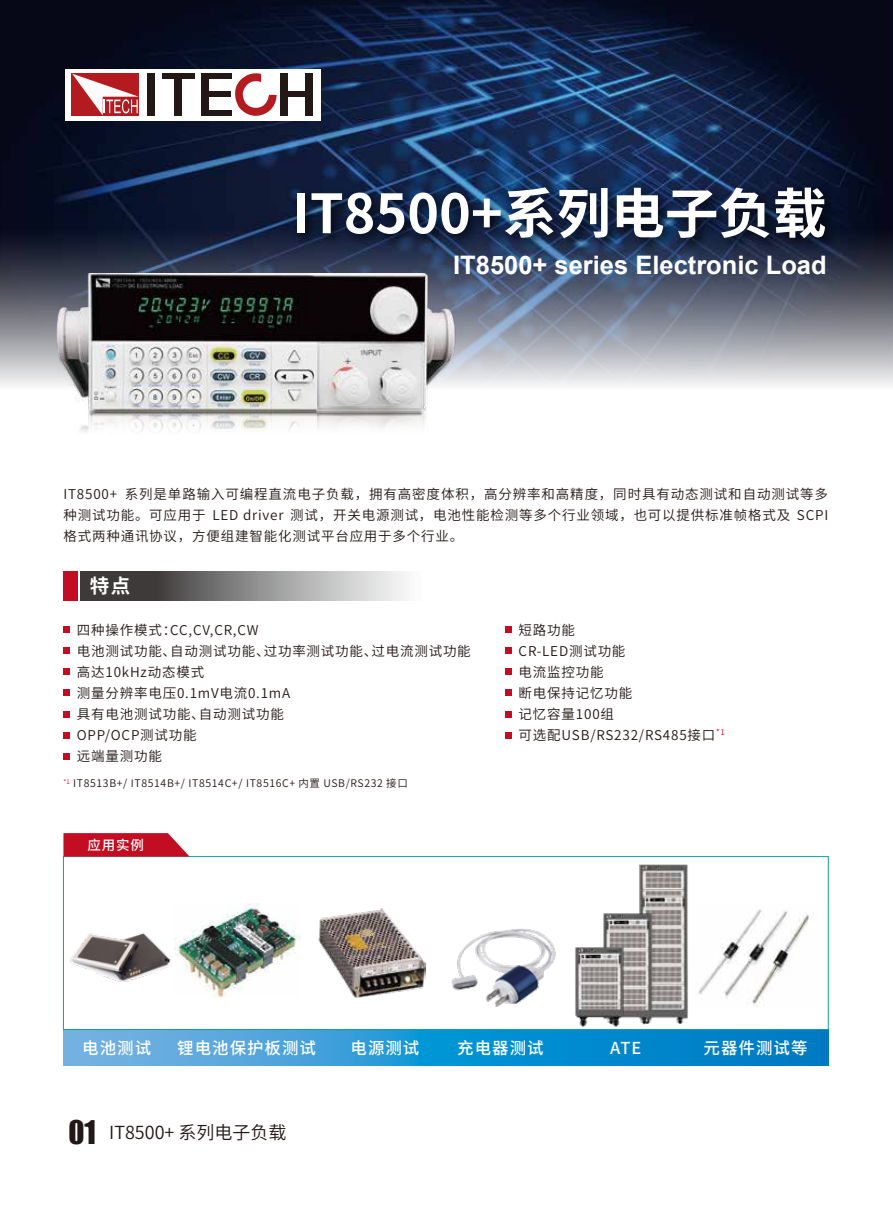
<style>
.page{position:relative;width:893px;height:1212px;background:#fff}
.page>*{position:absolute;margin:0;border:0;box-sizing:border-box;transform-origin:0 0}
.t1{font:700 54px "Source Han Sans CN";color:#fff}
.t2{font:700 25.5px "Arial";color:#fff}
.t3{font:700 19.5px "Source Han Sans CN";color:#fff}
.t4{font:18px "Source Han Sans CN";color:#221815}
.t5{font:500 16.5px "Source Han Sans CN";letter-spacing:.06em;color:#fff}
.t6{font:13.5px/21px "Source Han Sans CN";letter-spacing:.06em;color:#221815}
.t7{font:500 13.5px "Source Han Sans CN";color:#fff}
.t8{font:10.5px "Source Han Sans CN";letter-spacing:.06em;color:#221815}
.s1{font-family:"Impact";font-size:30px}
</style>
<div class="page">
<svg style="left:63px;top:627px;width:6px;height:6px"></svg>
<svg style="left:63px;top:690px;width:6px;height:6px"></svg>
<svg style="left:63px;top:648px;width:6px;height:6px"></svg>
<svg style="left:63px;top:732px;width:6px;height:6px"></svg>
<svg style="left:63px;top:711px;width:6px;height:6px"></svg>
<svg style="left:63px;top:753px;width:6px;height:6px"></svg>
<svg style="left:506px;top:669px;width:6px;height:6px"></svg>
<svg style="left:506px;top:627px;width:6px;height:6px"></svg>
<svg style="left:506px;top:690px;width:6px;height:6px"></svg>
<svg style="left:506px;top:711px;width:6px;height:6px"></svg>
<svg style="left:506px;top:732px;width:6px;height:6px"></svg>
<svg style="left:63px;top:669px;width:6px;height:6px"></svg>
<svg style="left:506px;top:648px;width:6px;height:6px"></svg>
<div style="left:63px;top:571px;width:15px;height:30px;background:#c30d23"></div>
<svg style="left:80px;top:571px;width:325px;height:30px;background:#888787"></svg>
<img style="left:0;top:0;width:893px;height:213px">
<div style="left:65px;top:69px;width:255px;height:51px;background:#fff"></div>
<div style="left:201px;top:73px;width:31px;height:6px;background:#231815"></div>
<div style="left:72px;top:73px;width:67px;height:43px;background:#b31b20"></div>
<svg style="left:72px;top:74px;width:67px;height:41px"></svg>
<div style="left:147px;top:73px;width:8px;height:43px;background:#231815"></div>
<div style="left:162px;top:73px;width:33px;height:6px;background:#231815"></div>
<div style="left:174px;top:78px;width:7px;height:38px;background:#231815"></div>
<div style="left:201px;top:91px;width:29px;height:6px;background:#231815"></div>
<div style="left:201px;top:110px;width:31px;height:6px;background:#231815"></div>
<div style="left:201px;top:73px;width:7px;height:43px;background:#231815"></div>
<svg style="left:231px;top:73px;width:46px;height:48px"></svg>
<div style="left:280px;top:74px;width:8px;height:42px;background:#231815"></div>
<div style="left:288px;top:91px;width:18px;height:5px;background:#231815"></div>
<div style="left:306px;top:74px;width:7px;height:42px;background:#231815"></div>
<svg style="left:0;top:213px;width:893px;height:172px;background:#7b7f8b"></svg>
<img style="left:57px;top:274px;width:411px;height:158px">
<svg style="left:63px;top:1030px;width:765px;height:36px;background:#2695d3"></svg>
<div style="left:63px;top:856px;width:766px;height:174px;border:1px solid #11a196"></div>
<svg style="left:63px;top:833px;width:126px;height:23px;background:#c82337"></svg>
<img style="left:243px;top:177px;width:601px;height:130px">
<img style="left:698px;top:909px;width:116px;height:98px">
<img style="left:639px;top:864px;width:49px;height:160px">
<img style="left:603px;top:910px;width:51px;height:115px">
<img style="left:571px;top:945px;width:57px;height:84px">
<img style="left:174px;top:903px;width:123px;height:94px">
<img style="left:70px;top:932px;width:100px;height:50px">
<img style="left:318px;top:908px;width:107px;height:90px">
<img style="left:452px;top:929px;width:104px;height:77px">
<h1 class="t1" style="left:292px;top:183px;width:536px">IT8500+系列电子负载</h1>
<h2 class="t2" style="left:453px;top:247px;width:375px">IT8500+ series Electronic Load</h2>
<p class="t6" style="left:63px;top:484px;width:766px;text-align:justify">IT8500+ 系列是单路输入可编程直流电子负载，拥有高密度体积，高分辨率和高精度，同时具有动态测试和自动测试等多种测试功能。可应用于 LED driver 测试，开关电源测试，电池性能检测等多个行业领域，也可以提供标准帧格式及 SCPI格式两种通讯协议，方便组建智能化测试平台应用于多个行业。</p>
<h3 class="t3" style="left:90px;top:574px;width:42px">特点</h3>
<p class="t6" style="left:77px;top:620px;width:395px">四种操作模式：CC,CV,CR,CW<br>电池测试功能、自动测试功能、过功率测试功能、过电流测试功能高达10kHz动态模式<br>测量分辨率电压0.1mV电流0.1mA<br>具有电池测试功能、自动测试功能<br>OPP/OCP测试功能<br>远端量测功能</p>
<p class="t6" style="left:519px;top:620px;width:207px">短路功能<br>CR-LED测试功能<br>电流监控功能<br>断电保持记忆功能<br>记忆容量100组<br>可选配USB/RS232/RS485接口<sup>*1</sup></p>
<p class="t8" style="left:63px;top:777px;width:346px"><sup>*1</sup> IT8513B+/ IT8514B+/ IT8514C+/ IT8516C+ 内置 USB/RS232 接口</p>
<p class="t7" style="left:87px;top:837px;width:58px">应用实例</p>
<p class="t5" style="left:82px;top:1038px;width:70px">电池测试</p>
<p class="t5" style="left:177px;top:1038px;width:140px">锂电池保护板测试</p>
<p class="t5" style="left:350px;top:1038px;width:70px">电源测试</p>
<p class="t5" style="left:457px;top:1038px;width:88px">充电器测试</p>
<p class="t5" style="left:610px;top:1039px;width:33px">ATE</p>
<p class="t5" style="left:704px;top:1039px;width:105px">元器件测试等</p>
<h3 class="t4" style="left:68px;top:1123px;width:219px"><span class="s1">01</span> IT8500+ 系列电子负载</h3>
</div>
